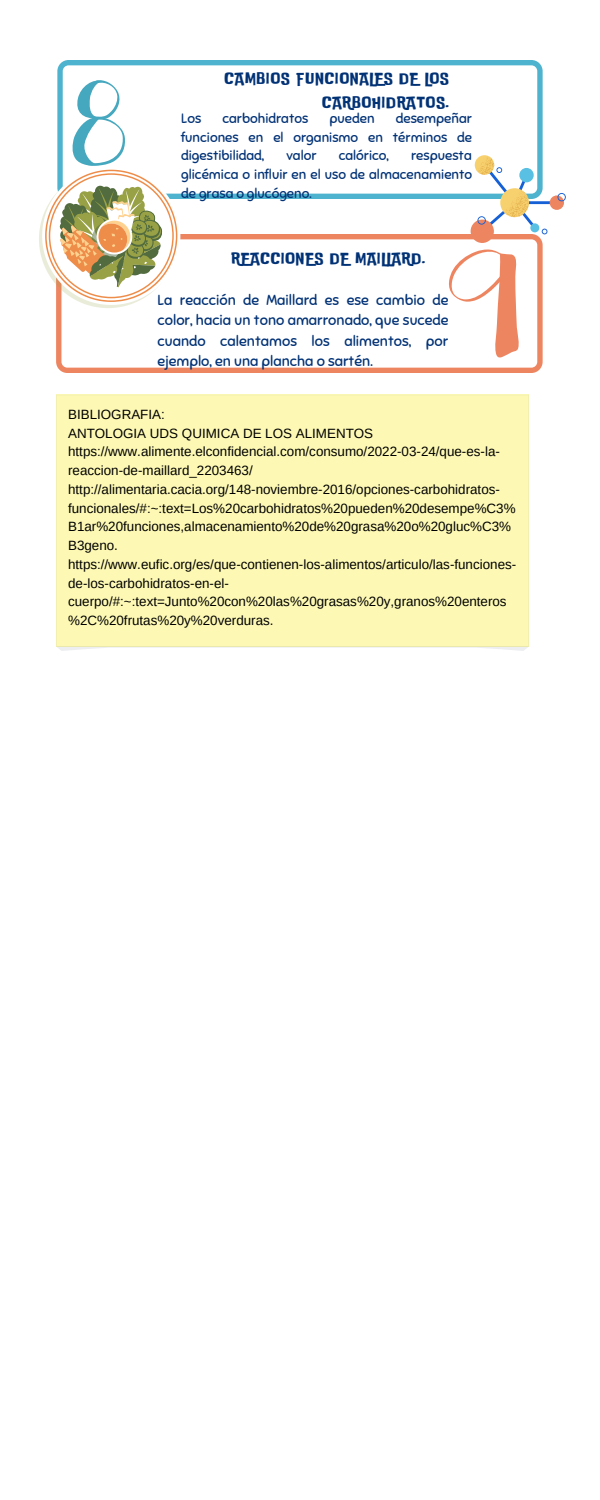
<style>
.page{position:relative;width:600px;height:1500px;background:#fff}
.page>*{position:absolute;margin:0;border:0;box-sizing:border-box;transform-origin:0 0}
.t1{font:17.4px/24px "Do Ub Le Ba Ss";letter-spacing:.035em;color:#023276;text-align:right}
.t2{font:14.6px/20.2px "Sniglet";color:#023276;text-align:justify}
.t3{font:13.6px/18.8px "Sniglet";color:#023276;text-align:justify}
.t4{font:13.4px/18.8px "Arimo";color:#000}
</style>
<div class="page">
<svg style="left:57px;top:60px;width:486px;height:139px"></svg>
<svg style="left:56px;top:234px;width:487px;height:139px"></svg>
<svg style="left:449px;top:250px;width:70px;height:108px"></svg>
<svg style="left:39px;top:80px;width:141px;height:228px"></svg>
<svg style="left:471px;top:155px;width:95px;height:88px"></svg>
<div style="left:56px;top:395px;width:473px;height:256px;background:#fdf9b4"></div>
<p class="t1" style="left:224px;top:65px;width:226px">CAMBIOS FUNCIONALES DE LOS<br>CARBOHIDRATOS.</p>
<p class="t3" style="left:181px;top:109px;width:22px">Los</p>
<p class="t3" style="left:222px;top:109px;width:87px">carbohidratos</p>
<p class="t3" style="left:329px;top:109px;width:47px">pueden</p>
<p class="t3" style="left:181px;top:109px;width:292px;text-indent:215px">desempeñar funciones en el organismo en términos de digestibilidad,</p>
<p class="t3" style="left:286px;top:146px;width:32px">valor</p>
<p class="t3" style="left:339px;top:146px;width:52px">calórico,</p>
<p class="t3" style="left:181px;top:146px;width:293px;text-indent:230px">respuesta glicémica o influir en el uso de almacenamiento de grasa o glucógeno.</p>
<p class="t1" style="left:231px;top:245px;width:196px">REACCIONES DE MAILLARD.</p>
<p class="t2" style="left:158px;top:290px;width:293px">La reacción de Maillard es ese cambio de color, hacia un tono amarronado, que sucede cuando calentamos los alimentos, por ejemplo, en una plancha o sartén.</p>
<p class="t4" style="left:68px;top:405px;width:450px">BIBLIOGRAFIA:<br>ANTOLOGIA UDS QUIMICA DE LOS ALIMENTOS https://www.alimente.elconfidencial.com/consumo/2022-03-24/que-es-la&shy;reaccion-de-maillard_2203463/ http://alimentaria.cacia.org/148-noviembre-2016/opciones-carbohidratos&shy;funcionales/#:~:text=Los%20carbohidratos%20pueden%20desempe%C3% B1ar%20funciones,almacenamiento%20de%20grasa%20o%20gluc%C3% B3geno. https://www.eufic.org/es/que-contienen-los-alimentos/articulo/las-funciones&shy;de-los-carbohidratos-en-el&shy;cuerpo/#:~:text=Junto%20con%20las%20grasas%20y,granos%20enteros %2C%20frutas%20y%20verduras.</p>
</div>
